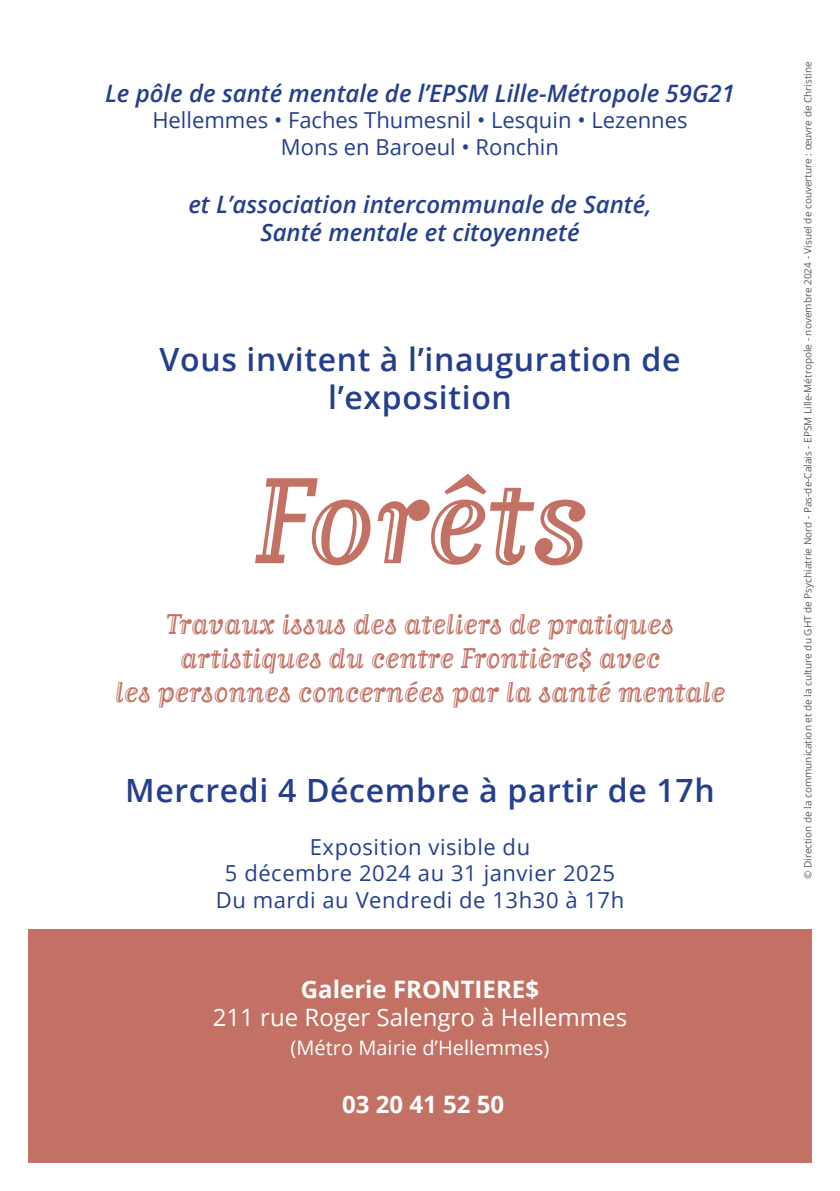
<style>
.page{position:relative;width:840px;height:1191px;background:#fff}
.page>*{position:absolute;margin:0;border:0;box-sizing:border-box;transform-origin:0 0}
.t1{font:italic 120px "Matrix II Inline OT";color:#c37164}
.t2{font:600 32px/38.4px "Open Sans";letter-spacing:.02em;color:#253f8e;text-align:center}
.t3{font:28px/34px "Matrix II Inline OT Script";color:#c37164;text-align:center}
.t4{font:italic 600 24px "Open Sans";color:#253f8e}
.t5{font:24px "Open Sans";color:#fff}
.t6{font:700 24px "Open Sans";color:#fff}
.t7{font:22px/26.4px "Open Sans";letter-spacing:.025em;color:#253f8e;text-align:center}
.t8{font:22px "Open Sans";color:#253f8e}
.t9{font:20px "Open Sans";color:#fff}
.t10{font:10px "Open Sans";color:#55595a}
</style>
<div class="page">
<div style="left:28px;top:929px;width:783px;height:233px;background:#c37164"></div>
<p class="t4" style="left:105px;top:77px;width:631px">Le pôle de santé mentale de l’EPSM Lille-Métropole 59G21</p>
<p class="t8" style="left:152px;top:105px;width:536px">Hellemmes • Faches Thumesnil • Lesquin • Lezennes</p>
<p class="t8" style="left:281px;top:132px;width:279px">Mons en Baroeul • Ronchin</p>
<p class="t4" style="left:188px;top:187px;width:464px">et L’association intercommunale de Santé,</p>
<p class="t4" style="left:260px;top:216px;width:320px">Santé mentale et citoyenneté</p>
<p class="t2" style="left:159px;top:339px;width:522px">Vous invitent à l’inauguration de l’exposition</p>
<p class="t1" style="left:252px;top:448px;width:336px">Forêts</p>
<p class="t3" style="left:115px;top:607px;width:611px">Travaux issus des ateliers de pratiques artistiques du centre Frontière$ avec<br>les personnes concernées par la santé mentale</p>
<p class="t2" style="left:125px;top:770px;width:590px">Mercredi 4 Décembre à partir de 17h</p>
<p class="t7" style="left:225px;top:833px;width:391px">Exposition visible du<br>5 décembre 2024 au 31 janvier 2025</p>
<p class="t7" style="left:216px;top:886px;width:410px">Du mardi au Vendredi de 13h30 à 17h</p>
<p class="t6" style="left:301px;top:972px;width:239px">Galerie FRONTIERE$</p>
<p class="t5" style="left:213px;top:1001px;width:416px">211 rue Roger Salengro à Hellemmes</p>
<p class="t9" style="left:290px;top:1034px;width:260px">(Métro Mairie d’Hellemmes)</p>
<p class="t6" style="left:342px;top:1087px;width:163px">03 20 41 52 50</p>
<p class="t10" style="left:800px;top:879px;width:819px;rotate:-90deg">© Direction de la communication et de la culture du GHT de Psychiatrie Nord - Pas-de-Calais - EPSM Lille-Métropole - novembre 2024 - Visuel de couverture : œuvre de Christine</p>
</div>
